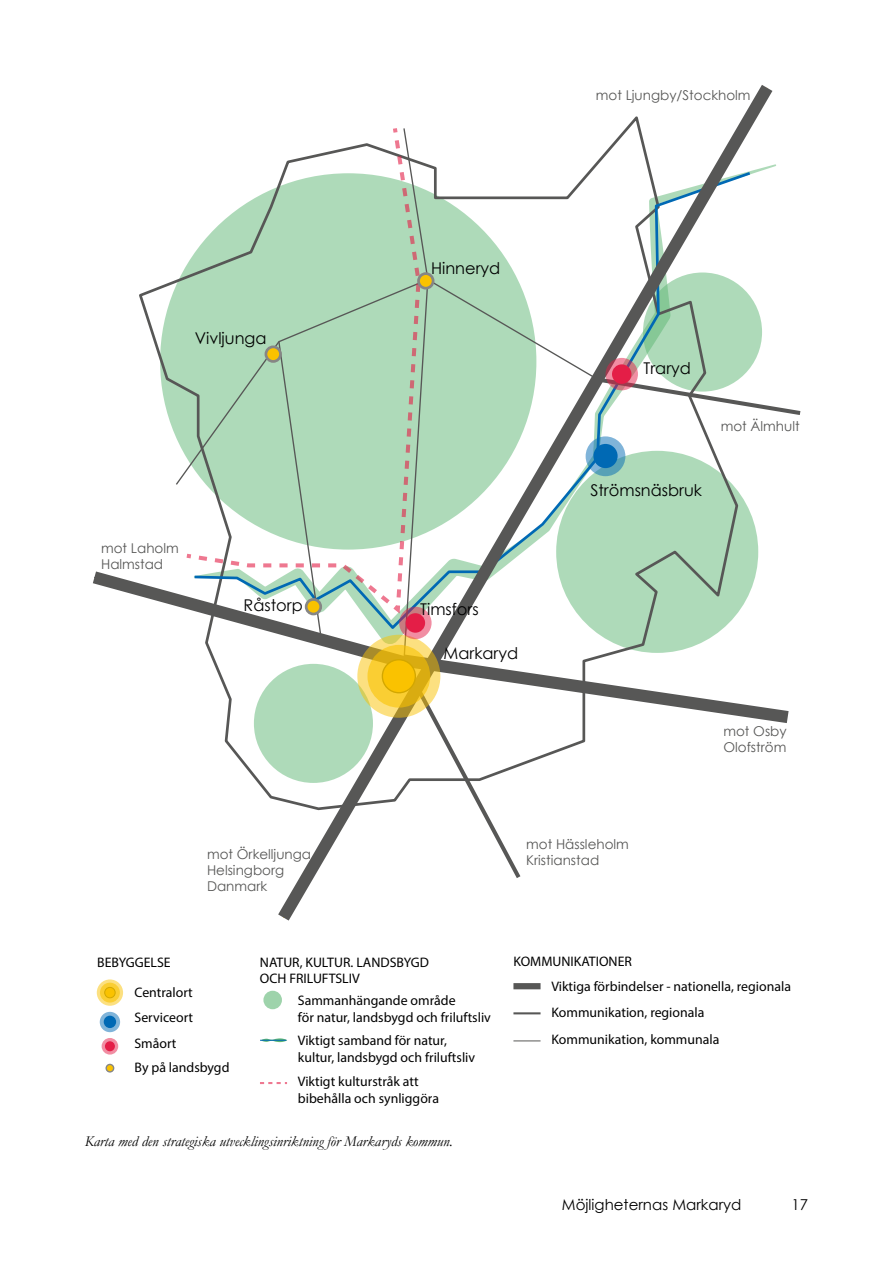
<style>
.page{position:relative;width:893px;height:1263px;background:#fff}
.page>*{position:absolute;margin:0;border:0;box-sizing:border-box;transform-origin:0 0}
.t1{font:16.2px "Century Gothic";color:#000}
.t2{font:italic 15px "Garamond";color:#000}
.t3{font:15px "Century Gothic";color:#000}
.t4{font:13.8px/16.6px "Myriad Pro";color:#000}
.t5{font:13.5px/16.2px "Century Gothic";color:#575756}
</style>
<div class="page">
<svg style="left:93px;top:127px;width:708px;height:756px"></svg>
<svg style="left:357px;top:635px;width:83px;height:83px;background:#e4ca6a"></svg>
<svg style="left:367px;top:645px;width:63px;height:63px;background:#eabe24"></svg>
<div style="left:382px;top:660px;width:33px;height:33px;background:#fac200;border-radius:50%"></div>
<div style="left:382px;top:659px;width:34px;height:34px;border:1px solid #d3a700;border-radius:50%"></div>
<svg style="left:605px;top:358px;width:33px;height:32px"></svg>
<div style="left:612px;top:364px;width:19px;height:20px;background:#e41e47;border-radius:50%"></div>
<svg style="left:586px;top:436px;width:39px;height:40px"></svg>
<div style="left:593px;top:444px;width:25px;height:24px;background:#0069b4;border-radius:50%"></div>
<svg style="left:399px;top:607px;width:33px;height:32px"></svg>
<div style="left:406px;top:613px;width:19px;height:20px;background:#e41e47;border-radius:50%"></div>
<div style="left:418px;top:274px;width:15px;height:14px;background:#fac200;border-radius:50%"></div>
<div style="left:417px;top:272px;width:17px;height:18px;border:3px solid #868685;border-radius:50%"></div>
<div style="left:266px;top:347px;width:14px;height:14px;background:#fac200;border-radius:50%"></div>
<div style="left:265px;top:345px;width:17px;height:18px;border:3px solid #868685;border-radius:50%"></div>
<div style="left:306px;top:599px;width:15px;height:15px;background:#fac200;border-radius:50%"></div>
<div style="left:305px;top:598px;width:17px;height:17px;border:3px solid #868685;border-radius:50%"></div>
<svg style="left:100px;top:1012px;width:20px;height:20px"></svg>
<div style="left:104px;top:1016px;width:12px;height:12px;background:#0069b4;border-radius:50%"></div>
<div style="left:106px;top:1064px;width:8px;height:8px;background:#fac200;border-radius:50%"></div>
<div style="left:105px;top:1064px;width:9px;height:8px;border:1px solid #868685;border-radius:50%"></div>
<svg style="left:97px;top:979px;width:26px;height:27px"></svg>
<svg style="left:100px;top:983px;width:20px;height:19px"></svg>
<div style="left:105px;top:987px;width:10px;height:11px;background:#fac200;border-radius:50%"></div>
<div style="left:104px;top:987px;width:11px;height:11px;border:1px solid #d3a700;border-radius:50%"></div>
<svg style="left:102px;top:1038px;width:16px;height:16px"></svg>
<div style="left:105px;top:1041px;width:10px;height:10px;background:#e41e47;border-radius:50%"></div>
<svg style="left:260px;top:1038px;width:27px;height:4px"></svg>
<svg style="left:260px;top:1082px;width:27px;height:2px"></svg>
<div style="left:263px;top:991px;width:19px;height:18px;background:#9ed3ab;border-radius:50%"></div>
<div style="left:513px;top:983px;width:28px;height:6px;background:#575756"></div>
<hr style="left:513px;top:1012px;width:28px;height:2px;background:#575756">
<svg style="left:513px;top:1040px;width:28px;height:1px"></svg>
<p class="t5" style="left:596px;top:87px;width:156px">mot Ljungby/Stockholm</p>
<p class="t1" style="left:195px;top:327px;width:73px">Vivljunga</p>
<p class="t1" style="left:431px;top:257px;width:71px">Hinneryd</p>
<p class="t5" style="left:101px;top:540px;width:79px">mot Laholm<br>Halmstad</p>
<p class="t1" style="left:244px;top:594px;width:61px">Råstorp</p>
<p class="t1" style="left:420px;top:597px;width:60px">Timsfors</p>
<p class="t1" style="left:443px;top:642px;width:76px">Markaryd</p>
<p class="t1" style="left:643px;top:357px;width:49px">Traryd</p>
<p class="t5" style="left:721px;top:418px;width:80px">mot Älmhult</p>
<p class="t1" style="left:590px;top:479px;width:113px">Strömsnäsbruk</p>
<p class="t5" style="left:723px;top:722px;width:65px">mot Osby<br>Olofström</p>
<p class="t5" style="left:207px;top:845px;width:106px">mot Örkelljunga<br>Helsingborg<br>Danmark</p>
<p class="t5" style="left:526px;top:836px;width:104px">mot Hässleholm<br>Kristianstad</p>
<p class="t4" style="left:97px;top:953px;width:75px">BEBYGGELSE</p>
<p class="t4" style="left:134px;top:980px;width:97px;line-height:25px">Centralort<br>Serviceort<br>Småort<br>By på landsbygd</p>
<p class="t4" style="left:260px;top:953px;width:170px">NATUR, KULTUR. LANDSBYGD<br>OCH FRILUFTSLIV</p>
<p class="t4" style="left:298px;top:992px;width:195px">Sammanhängande område<br>för natur, landsbygd och friluftsliv</p>
<p class="t4" style="left:298px;top:1032px;width:179px">Viktigt samband för natur, kultur, landsbygd och friluftsliv</p>
<p class="t4" style="left:298px;top:1073px;width:143px">Viktigt kulturstråk att bibehålla och synliggöra</p>
<p class="t4" style="left:260px;top:1131px;width:120px">KOMMUNIKATIONER</p>
<p class="t2" style="left:85px;top:1131px;width:370px">Karta med den strategiska utvecklingsinriktning för Markaryds kommun.</p>
<p class="t4" style="left:551px;top:948px;width:241px;line-height:26px;text-indent:-38px">KOMMUNIKATIONER<br>Viktiga förbindelser - nationella, regionala<br>Kommunikation, regionala<br>Kommunikation, kommunala</p>
<p class="t3" style="left:562px;top:1194px;width:181px">Möjligheternas Markaryd</p>
<p class="t3" style="left:791px;top:1194px;width:18px">17</p>
</div>
